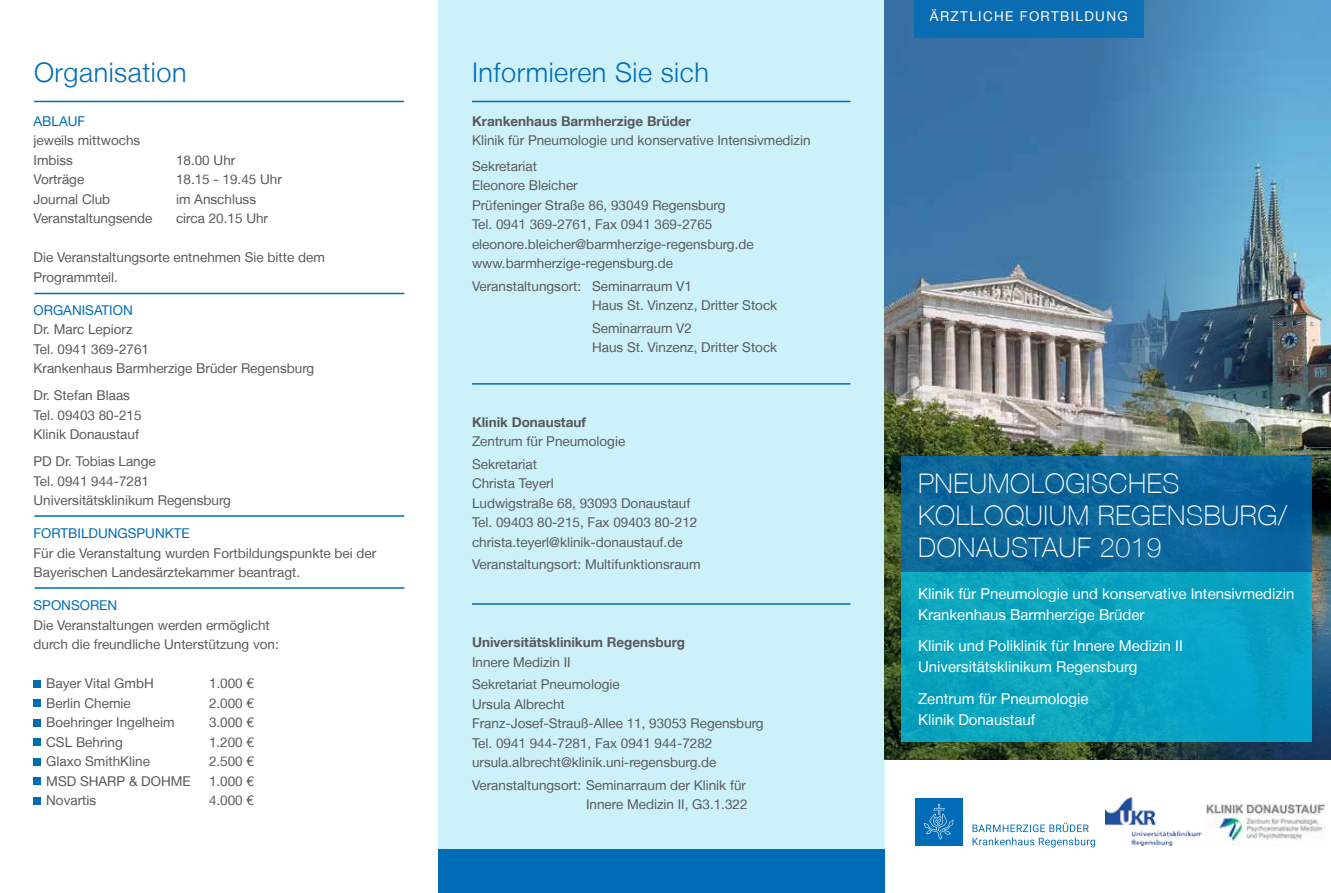
<style>
.page{position:relative;width:1331px;height:893px;background:#fff}
.page>*{position:absolute;margin:0;border:0;box-sizing:border-box;transform-origin:0 0}
.t1{font:100 27px/32.4px "Helvetica Neue LT";letter-spacing:.02em;color:#fff}
.t2{font:300 27px "Helvetica Neue LT";letter-spacing:.02em;color:#006cb7}
.t3{font:15px/21px "Helvetica Neue LT";color:#fff}
.t4{font:13.5px/19.5px "Helvetica Neue LT";color:#58595b}
.t5{font:700 13.5px "Helvetica Neue LT";color:#58595b}
.t6{font:13.5px "Helvetica Neue LT";color:#006cb7}
.t7{font:13.5px "Helvetica Neue LT";letter-spacing:.1em;color:#fff}
</style>
<div class="page">
<hr style="left:34px;top:101px;width:370px;height:1px;background:#006cb7">
<div style="left:438px;top:0;width:446px;height:893px;background:#cdf1f9"></div>
<hr style="left:472px;top:101px;width:378px;height:1px;background:#006cb7">
<div style="left:438px;top:849px;width:446px;height:44px;background:#006cb7"></div>
<img style="left:884px;top:0;width:441px;height:759px">
<div style="left:914px;top:0;width:229px;height:37px;background:#0b6cb3"></div>
<div style="left:915px;top:798px;width:48px;height:48px;background:#006cb7"></div>
<svg style="left:924px;top:804px;width:29px;height:36px"></svg>
<svg style="left:972px;top:823px;width:123px;height:24px"></svg>
<img style="left:1206px;top:803px;width:119px;height:41px">
<img style="left:1105px;top:798px;width:97px;height:47px">
<div style="left:901px;top:457px;width:411px;height:115px;background:#0c659a"></div>
<div style="left:901px;top:572px;width:411px;height:170px;background:#09a4c0"></div>
<hr style="left:472px;top:383px;width:378px;height:2px;background:#006cb7">
<hr style="left:472px;top:603px;width:378px;height:2px;background:#006cb7">
<div style="left:34px;top:680px;width:7px;height:7px;background:#006cb7"></div>
<div style="left:34px;top:699px;width:7px;height:8px;background:#006cb7"></div>
<div style="left:34px;top:719px;width:7px;height:7px;background:#006cb7"></div>
<div style="left:34px;top:738px;width:7px;height:8px;background:#006cb7"></div>
<div style="left:34px;top:758px;width:7px;height:7px;background:#006cb7"></div>
<div style="left:34px;top:777px;width:7px;height:8px;background:#006cb7"></div>
<div style="left:34px;top:797px;width:7px;height:7px;background:#006cb7"></div>
<hr style="left:34px;top:293px;width:370px;height:1px;background:#006cb7">
<hr style="left:34px;top:515px;width:370px;height:2px;background:#006cb7">
<hr style="left:34px;top:587px;width:370px;height:2px;background:#006cb7">
<h1 class="t2" style="left:34px;top:56px;width:154px">Organisation</h1>
<h1 class="t2" style="left:472px;top:56px;width:238px">Informieren Sie sich</h1>
<p class="t6" style="left:34px;top:113px;width:49px">ABlauf</p>
<p class="t4" style="left:34px;top:130px;width:108px">jeweils mittwochs<br>I mbiss</p>
<p class="t4" style="left:176px;top:150px;width:61px">18.00 Uhr</p>
<p class="t4" style="left:34px;top:169px;width:52px">Vorträge</p>
<p class="t4" style="left:176px;top:169px;width:107px">18.15 - 19.45 Uhr</p>
<p class="t4" style="left:34px;top:189px;width:78px">Journal Club</p>
<p class="t4" style="left:176px;top:189px;width:82px">im Anschluss</p>
<p class="t4" style="left:34px;top:208px;width:121px">Veranstaltungsende</p>
<p class="t4" style="left:176px;top:208px;width:94px">circa 20.15 Uhr</p>
<p class="t4" style="left:34px;top:247px;width:293px">Die Veranstaltungsorte entnehmen Sie bitte dem<br>Programmteil.</p>
<p class="t6" style="left:34px;top:302px;width:101px">organisation</p>
<p class="t4" style="left:34px;top:319px;width:282px">Dr. Marc Lepiorz<br>Tel. 0941 369-2761<br>Krankenhaus Barmherzige Brüder Regensburg</p>
<p class="t4" style="left:34px;top:385px;width:110px">Dr. Stefan Blaas<br>Tel. 09403 80-215<br>Klinik Donaustauf</p>
<p class="t4" style="left:34px;top:451px;width:199px">PD Dr. Tobias Lange<br>Tel. 0941 944-7281<br>Universitätsklinikum Regensburg</p>
<p class="t6" style="left:34px;top:525px;width:158px">Fortbildungspunkte</p>
<p class="t4" style="left:34px;top:543px;width:344px">Für die Veranstaltung wurden Fortbildungspunkte bei der<br>Bayerischen Landesärztekammer beantragt.</p>
<p class="t6" style="left:34px;top:597px;width:85px">Sponsoren</p>
<p class="t4" style="left:34px;top:615px;width:247px">Die Veranstaltungen werden ermöglicht durch die freundliche Unterstützung von:</p>
<p class="t4" style="left:45px;top:674px;width:105px">Bayer Vital GmbH</p>
<p class="t4" style="left:209px;top:674px;width:47px">1.000 €</p>
<p class="t4" style="left:45px;top:693px;width:88px">Berlin Chemie</p>
<p class="t4" style="left:209px;top:693px;width:47px">2.000 €</p>
<p class="t4" style="left:45px;top:713px;width:131px">Boehringer I ngelheim</p>
<p class="t4" style="left:209px;top:713px;width:47px">3.000 €</p>
<p class="t4" style="left:45px;top:732px;width:80px">CSL Behring</p>
<p class="t4" style="left:209px;top:732px;width:47px">1.200 €</p>
<p class="t4" style="left:45px;top:752px;width:107px">Glaxo SmithKline</p>
<p class="t4" style="left:209px;top:752px;width:47px">2.500 €</p>
<p class="t4" style="left:46px;top:771px;width:106px">MSD SHARP &amp; DOH</p>
<p class="t4" style="left:171px;top:771px;width:17px">ME</p>
<p class="t4" style="left:209px;top:771px;width:47px">1.000 €</p>
<p class="t4" style="left:45px;top:791px;width:53px">N ovartis</p>
<p class="t4" style="left:209px;top:791px;width:47px">4.000 €</p>
<p class="t5" style="left:472px;top:113px;width:221px">Krankenhaus Barmherzige Brüder</p>
<p class="t4" style="left:472px;top:128px;width:340px;line-height:25.5px">Klinik für Pneumologie und konservative I ntensivmedizin<br>Sekretariat</p>
<p class="t4" style="left:472px;top:176px;width:283px">Eleonore Bleicher<br>Prüfeninger Straße 86, 93049 Regensburg<br>Tel. 0941 369-2761, Fax 0941 369-2765 eleonore.bleicher@barmherzige-regensburg.de www.barmherzige-regensburg.de</p>
<p class="t4" style="left:592px;top:276px;width:187px;text-indent:-120px">Veranstaltungsort: Seminarraum V1<br>H aus St. Vinzenz, Dritter Stock</p>
<p class="t4" style="left:592px;top:318px;width:187px">Seminarraum V2<br>H aus St. Vinzenz, Dritter Stock</p>
<p class="t5" style="left:472px;top:414px;width:115px">Klinik Donaustauf</p>
<p class="t4" style="left:472px;top:430px;width:155px;line-height:22.5px">Zentrum für Pneumologie<br>Sekretariat</p>
<p class="t4" style="left:472px;top:474px;width:227px">Christa Teyerl<br>Ludwigstraße 68, 93093 Donaustauf<br>Tel. 09403 80-215, Fax 09403 80-212 christa.teyerl@klinik-donaustauf.de</p>
<p class="t4" style="left:472px;top:555px;width:230px">Veranstaltungsort: Multifunktionsraum</p>
<p class="t5" style="left:472px;top:634px;width:215px">Universitätsklinikum Regensburg</p>
<p class="t4" style="left:472px;top:650px;width:149px;line-height:22.5px">I nnere Medizin II<br>Sekretariat Pneumologie</p>
<p class="t4" style="left:472px;top:694px;width:293px">Ursula Albrecht<br>Franz-Josef-Strauß-Allee 11, 93053 Regensburg Tel. 0941 944-7281, Fax 0941 944-7282 ursula.albrecht@klinik.uni-regensburg.de</p>
<p class="t4" style="left:472px;top:775px;width:277px;text-align:right">Veranstaltungsort: Seminarraum der Klinik für<br>I nnere Medizin II , G3.1.322</p>
<p class="t7" style="left:930px;top:8px;width:199px">Ärztliche Fortbildung</p>
<h1 class="t1" style="left:918px;top:467px;width:370px">PNEUMOLOGISCHES<br>KOLLOQUIUM REGENSBURG/<br>DONAUSTAUF 2019</h1>
<p class="t3" style="left:918px;top:583px;width:378px">Klinik für Pneumologie und konservative I ntensivmedizin<br>Krankenhaus Barmherzige Brüder</p>
<p class="t3" style="left:918px;top:635px;width:261px">Klinik und Poliklinik für Innere Medizin II<br>Universitätsklinikum Regensburg</p>
<p class="t3" style="left:918px;top:688px;width:172px">Zentrum für Pneumologie<br>Klinik Donaustauf</p>
</div>
